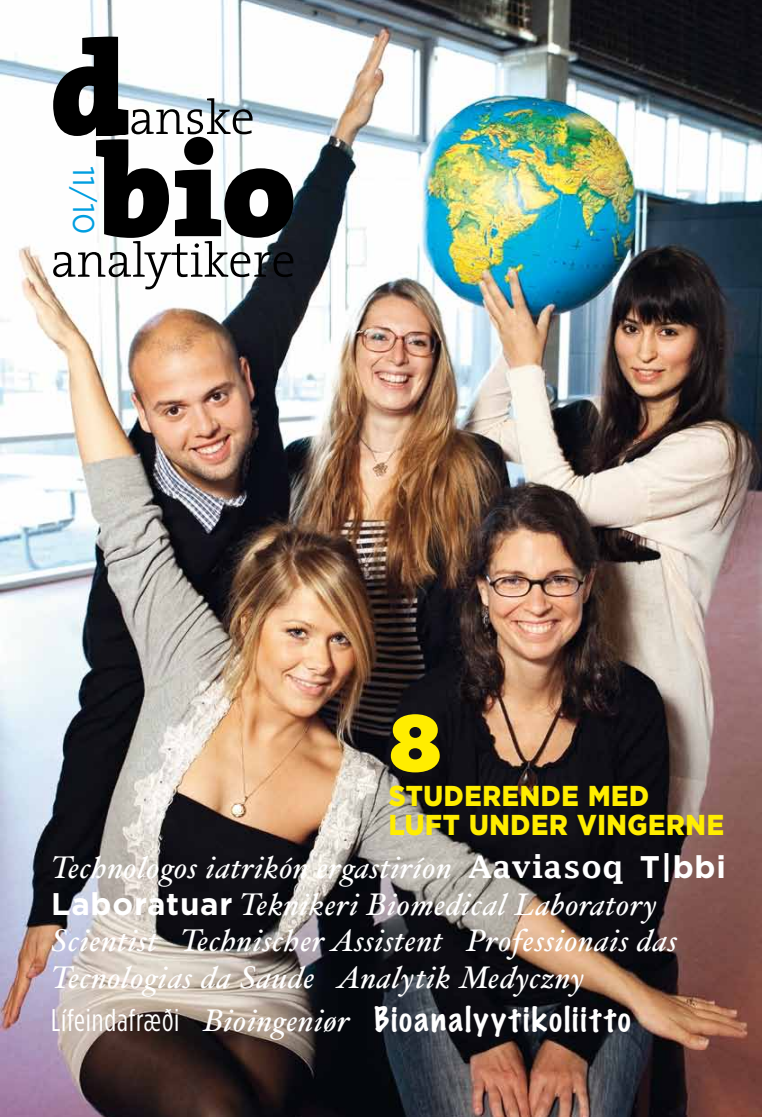
<style>
.page{position:relative;width:762px;height:1117px;background:#fff}
.page>*{position:absolute;margin:0;border:0;box-sizing:border-box;transform-origin:0 0}
.t1{font:900 80.12px "Gotham";color:#ffed00}
.t2{font:italic 31.25px/36.5px "Hoefler Text";letter-spacing:.025em;color:#fff}
.t3{font:100 31.25px "Marker Felt";letter-spacing:.075em;color:#fff}
.t4{font:30px "Gotham";color:#009ee0}
.t5{font:900 28.75px/28.8px "Gotham";letter-spacing:.135em;color:#ffed00;scale:.9 1}
.s1{font-family:"Lucida Fax";font-weight:600;font-style:normal}
.s2{font-family:"Gotham";font-weight:700;font-style:normal}
.s3{font-family:"Gotham Condensed";font-weight:400}
.s4{font-family:"Hoefler Text";font-weight:400;font-style:italic}
</style>
<div class="page">
<img style="left:0;top:0;width:762px;height:1116px">
<svg style="left:53px;top:36px;width:240px;height:253px"></svg>
<p class="t4" style="left:103px;top:166px;width:71px;rotate:90deg">11/10</p>
<h1 class="t1" style="left:390px;top:685px;width:52px">8</h1>
<p class="t5" style="left:389px;top:780px;width:374px">STUDERENDE MED<br>LUFT UNDER VINGERNE</p>
<p class="t2" style="left:51px;top:848px;width:676px">Technologos iatrikón ergastiríon <span class="s1">Aaviasoq</span> <span class="s2">T|bbi Laboratuar</span> Teknikeri Biomedical Laboratory Scientist Technischer Assistent Professionais das Tecnologias da Saude Analytik Medyczny</p>
<p class="t3" style="left:51px;top:996px;width:581px"><span class="s3">Lífeindafræði</span> <span class="s4">Bioingeniør</span> Bioanalyytikoliitto</p>
</div>
